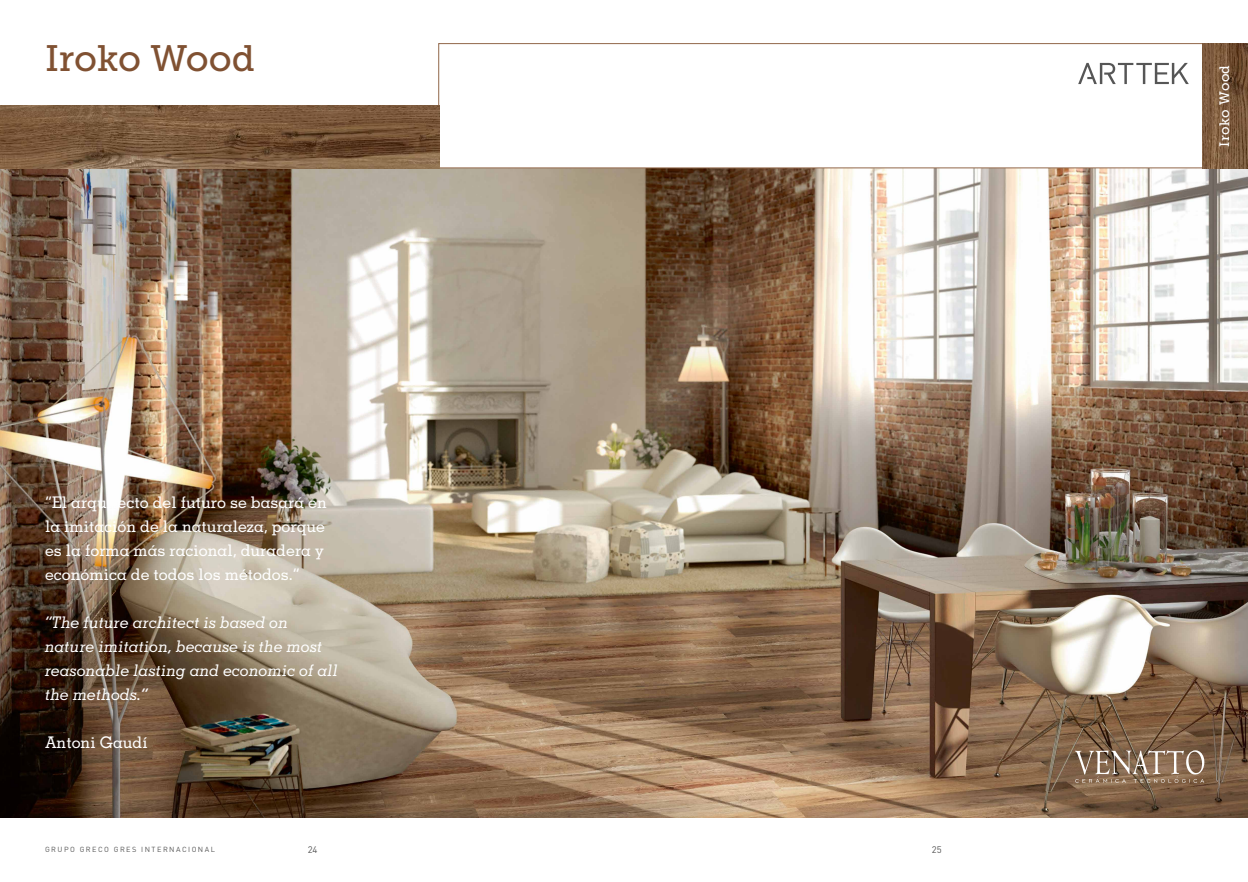
<style>
.page{position:relative;width:1248px;height:882px;background:#fff}
.page>*{position:absolute;margin:0;border:0;box-sizing:border-box;transform-origin:0 0}
.t1{font:36.7px "Museo Slab 500";letter-spacing:-.005em;color:#805132}
.t2{font:500 16px/24px "Memphis";color:#fff}
.t3{font:italic 500 16px/24px "Memphis";color:#fff}
.t4{font:13.6px "Museo Slab 500";letter-spacing:.025em;color:#fff}
.t5{font:9.4px "DIN Pro";color:#565656}
.t6{font:7.3px "DIN Pro";letter-spacing:.2em;color:#565656}
</style>
<div class="page">
<img style="left:0;top:168px;width:1247px;height:649px">
<svg style="left:438px;top:43px;width:764px;height:125px"></svg>
<img style="left:0;top:106px;width:439px;height:62px">
<svg style="left:1074px;top:750px;width:130px;height:33px;background:#967e6a"></svg>
<img style="left:1202px;top:43px;width:45px;height:125px">
<svg style="left:1078px;top:63px;width:110px;height:21px"></svg>
<h1 class="t1" style="left:45px;top:38px;width:211px">Iroko Wood</h1>
<p class="t2" style="left:45px;top:490px;width:283px">“El arquitecto del futuro se basará en la imitación de la naturaleza, porque es la forma más racional, duradera y económica de todos los métodos.”</p>
<p class="t3" style="left:45px;top:610px;width:294px">“The future architect is based on nature imitation, because is the most reasonable lasting and economic of all the methods.”</p>
<p class="t2" style="left:45px;top:730px;width:104px">Antoni Gaudí</p>
<p class="t6" style="left:45px;top:844px;width:171px">GRUPO GRECO GRES INTERNACIONAL</p>
<p class="t5" style="left:307px;top:843px;width:11px">24</p>
<p class="t5" style="left:931px;top:843px;width:11px">25</p>
<p class="t4" style="left:1216px;top:146px;width:83px;rotate:-90deg">Iroko Wood</p>
</div>
